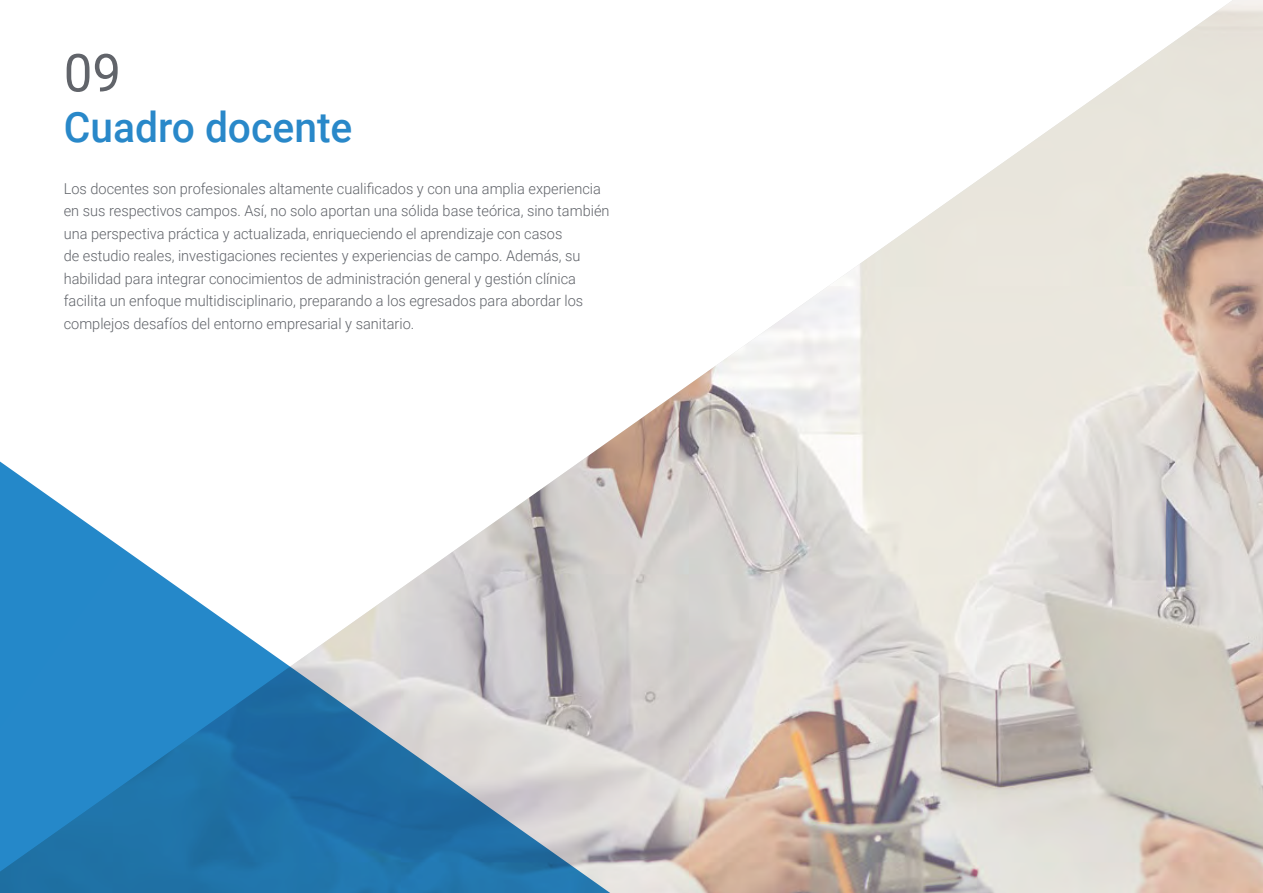
<style>
.page{position:relative;width:1263px;height:893px;background:#fff}
.page>*{position:absolute;margin:0;border:0;box-sizing:border-box;transform-origin:0 0}
.t1{font:52.5px "Roboto";color:#61646a}
.t2{font:500 42px "Roboto";color:#2988c9}
.t3{font:300 15px/22.5px "Roboto";color:#61646a}
</style>
<div class="page">
<img style="left:602px;top:0;width:661px;height:893px">
<svg style="left:0;top:446px;width:640px;height:447px"></svg>
<h1 class="t1" style="left:64px;top:36px;width:59px">09</h1>
<h2 class="t2" style="left:64px;top:98px;width:290px">Cuadro docente</h2>
<p class="t3" style="left:64px;top:177px;width:547px">Los docentes son profesionales altamente cualificados y con una amplia experiencia en sus respectivos campos. Así, no solo aportan una sólida base teórica, sino también una perspectiva práctica y actualizada, enriqueciendo el aprendizaje con casos<br>de estudio reales, investigaciones recientes y experiencias de campo. Además, su habilidad para integrar conocimientos de administración general y gestión clínica facilita un enfoque multidisciplinario, preparando a los egresados para abordar los complejos desafíos del entorno empresarial y sanitario.</p>
</div>
